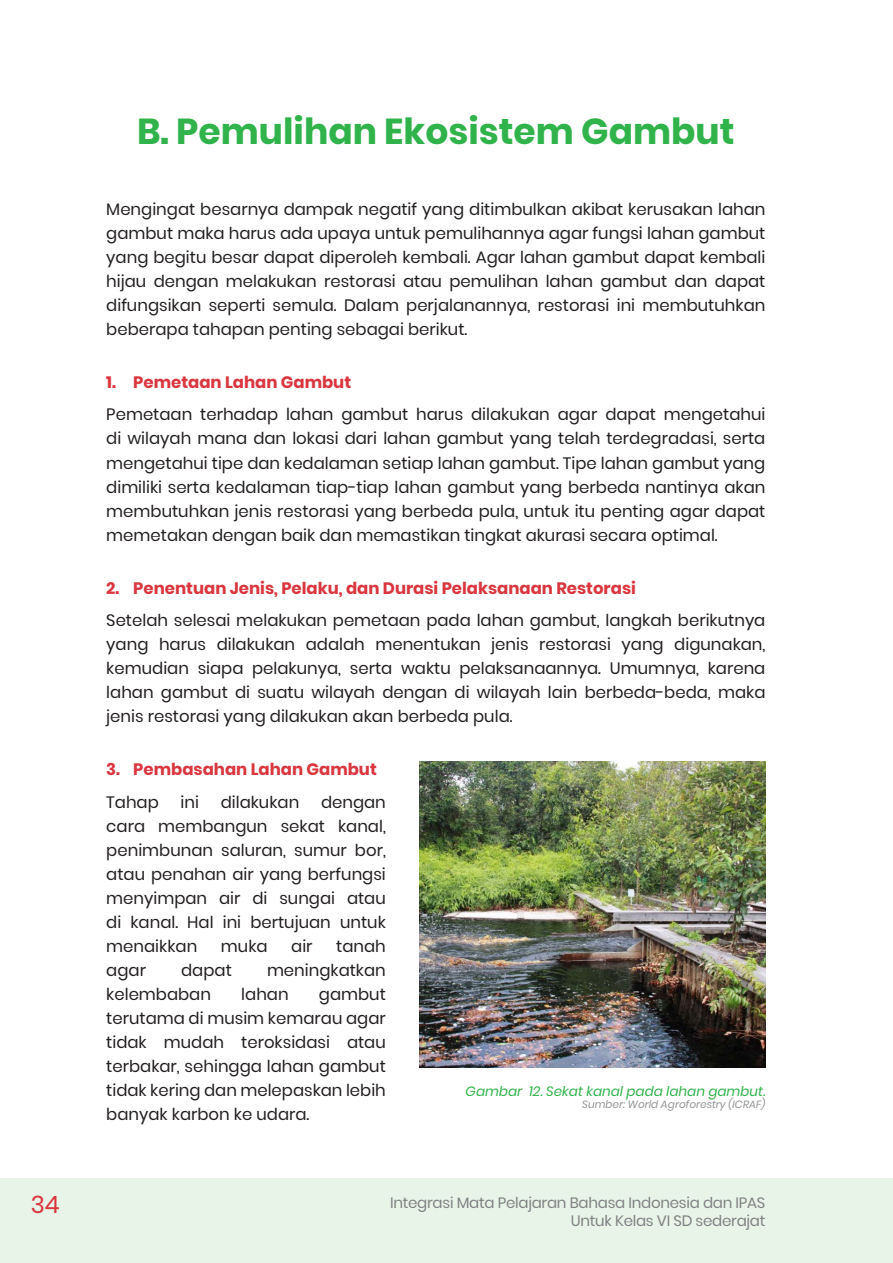
<style>
.page{position:relative;width:893px;height:1263px;background:#fff}
.page>*{position:absolute;margin:0;border:0;box-sizing:border-box;transform-origin:0 0}
.t1{font:700 36px "Poppins";color:#31b34b}
.t2{font:24px "Poppins";color:#d9363f}
.t3{font:16.5px/24px "Poppins";color:#231f20;text-align:justify}
.t4{font:700 16.5px "Poppins";color:#d9363f}
.t5{font:15px/18px "Poppins";letter-spacing:-.015em;color:#808285;text-align:right}
.t6{font:italic 13.5px "Poppins";color:#31b34b}
.t7{font:italic 10.5px "Poppins";color:#939598}
</style>
<div class="page">
<img style="left:420px;top:761px;width:345px;height:306px">
<div style="left:0;top:1178px;width:893px;height:85px;background:#e9f4e8"></div>
<h2 class="t2" style="left:31px;top:1191px;width:31px">34</h2>
<h1 class="t1" style="left:137px;top:111px;width:599px">B. Pemulihan Ekosistem Gambut</h1>
<p class="t3" style="left:106px;top:197px;width:661px">Mengingat besarnya dampak negatif yang ditimbulkan akibat kerusakan lahan gambut maka harus ada upaya untuk pemulihannya agar fungsi lahan gambut yang begitu besar dapat diperoleh kembali. Agar lahan gambut dapat kembali hijau dengan melakukan restorasi atau pemulihan lahan gambut dan dapat difungsikan seperti semula. Dalam perjalanannya, restorasi ini membutuhkan beberapa tahapan penting sebagai berikut.</p>
<p class="t4" style="left:106px;top:373px;width:246px">1. Pemetaan Lahan Gambut</p>
<p class="t3" style="left:106px;top:403px;width:661px">Pemetaan terhadap lahan gambut harus dilakukan agar dapat mengetahui di wilayah mana dan lokasi dari lahan gambut yang telah terdegradasi, serta mengetahui tipe dan kedalaman setiap lahan gambut. Tipe lahan gambut yang dimiliki serta kedalaman tiap-tiap lahan gambut yang berbeda nantinya akan membutuhkan jenis restorasi yang berbeda pula, untuk itu penting agar dapat memetakan dengan baik dan memastikan tingkat akurasi secara optimal.</p>
<p class="t4" style="left:106px;top:578px;width:531px">2. Penentuan Jenis, Pelaku, dan Durasi Pelaksanaan Restorasi</p>
<p class="t3" style="left:106px;top:608px;width:661px">Setelah selesai melakukan pemetaan pada lahan gambut, langkah berikutnya yang harus dilakukan adalah menentukan jenis restorasi yang digunakan, kemudian siapa pelakunya, serta waktu pelaksanaannya. Umumnya, karena lahan gambut di suatu wilayah dengan di wilayah lain berbeda-beda, maka jenis restorasi yang dilakukan akan berbeda pula.</p>
<p class="t4" style="left:106px;top:760px;width:272px">3. Pembasahan Lahan Gambut</p>
<p class="t3" style="left:106px;top:790px;width:54px">Tahap</p>
<p class="t3" style="left:181px;top:790px;width:20px">ini</p>
<p class="t3" style="left:221px;top:790px;width:80px">dilakukan</p>
<p class="t3" style="left:106px;top:790px;width:281px;text-indent:215px">dengan cara membangun sekat kanal, penimbunan saluran, sumur bor, atau penahan air yang berfungsi menyimpan air di sungai atau di kanal. Hal ini bertujuan untuk menaikkan</p>
<p class="t3" style="left:221px;top:934px;width:48px">muka</p>
<p class="t3" style="left:291px;top:934px;width:23px">air</p>
<p class="t3" style="left:336px;top:934px;width:51px">tanah</p>
<p class="t3" style="left:106px;top:958px;width:41px">agar</p>
<p class="t3" style="left:181px;top:958px;width:52px">dapat</p>
<p class="t3" style="left:267px;top:958px;width:120px">meningkatkan</p>
<p class="t3" style="left:106px;top:982px;width:106px">kelembaban</p>
<p class="t3" style="left:241px;top:982px;width:49px">lahan</p>
<p class="t3" style="left:106px;top:982px;width:281px;text-indent:213px">gambut terutama di musim kemarau agar tidak mudah teroksidasi atau terbakar, sehingga lahan gambut tidak kering dan melepaskan lebih banyak karbon ke udara.</p>
<p class="t6" style="left:465px;top:1084px;width:301px">Gambar 12. Sekat kanal pada lahan gambut.</p>
<p class="t7" style="left:582px;top:1099px;width:185px">Sumber: World Agroforestry (ICRAF)</p>
<p class="t5" style="left:390px;top:1194px;width:377px">Integrasi Mata Pelajaran Bahasa Indonesia dan IPAS<br>Untuk Kelas VI SD sederajat</p>
</div>
